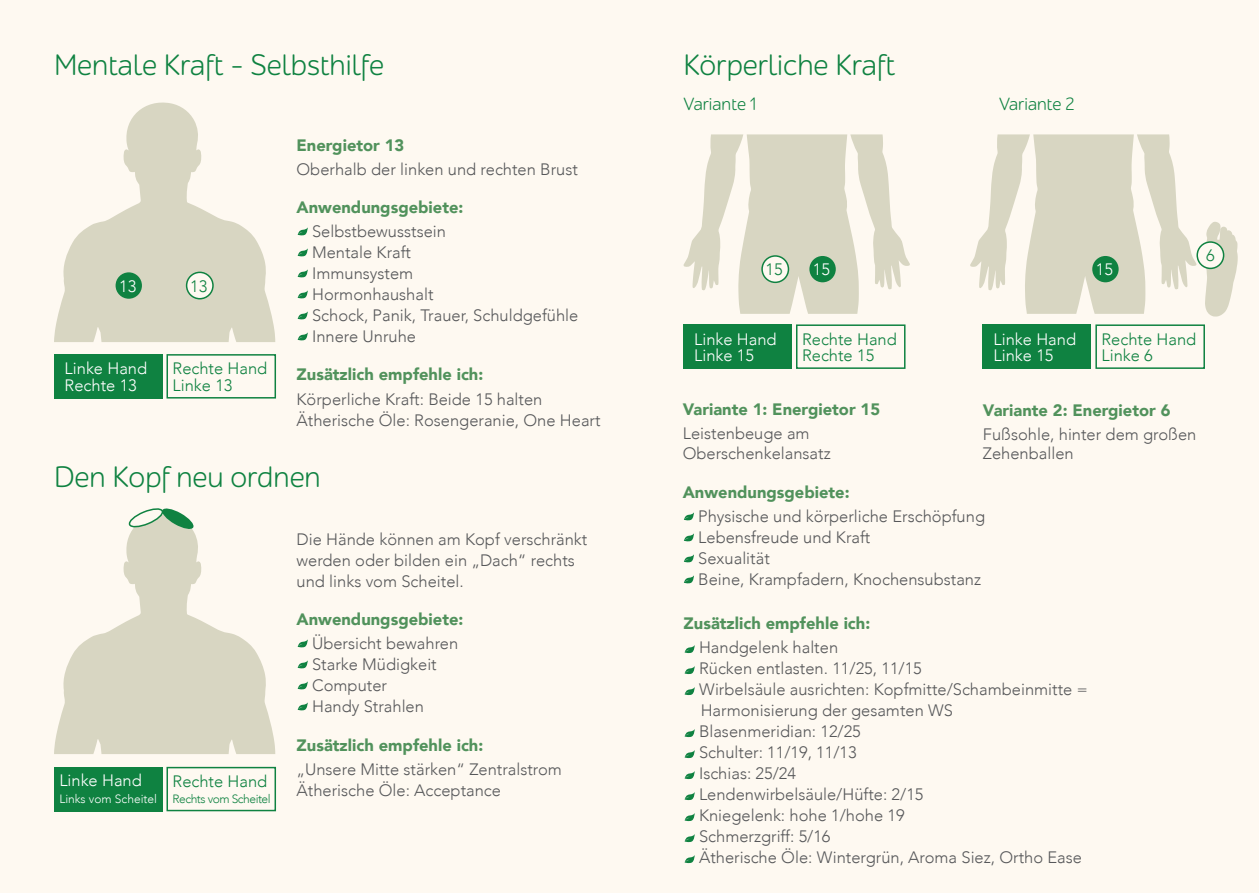
<style>
.page{position:relative;width:1259px;height:893px;background:#fef9f1}
.page>*{position:absolute;margin:0;border:0;box-sizing:border-box;transform-origin:0 0}
.t1{font:30px "ALS Schlangesans";color:#0f8241}
.t2{font:18px "ALS Schlangesans";color:#0f8241}
.t3{font:300 16.5px/21px "Avenir";color:#57585a}
.t4{font:900 16.5px "Avenir";color:#51925c}
.t5{font:300 16.5px/16.5px "Avenir";color:#0f8241}
.t6{font:300 16.5px/16.5px "Avenir";color:#fff}
.t7{font:300 12px "Avenir";letter-spacing:-.04em;color:#0f8241}
.t8{font:300 12px "Avenir";color:#fff}
</style>
<div class="page">
<svg style="left:54px;top:102px;width:221px;height:240px;fill:#d8d6c2"></svg>
<div style="left:116px;top:272px;width:26px;height:27px;background:#0f8241;border-radius:50%"></div>
<div style="left:187px;top:272px;width:26px;height:27px;background:#fef9f1;border-radius:50%"></div>
<div style="left:186px;top:272px;width:28px;height:27px;border:2px solid #0f8241;border-radius:50%"></div>
<div style="left:54px;top:354px;width:108px;height:45px;background:#0f8241"></div>
<div style="left:683px;top:324px;width:108px;height:45px;background:#0f8241"></div>
<div style="left:983px;top:324px;width:108px;height:45px;background:#0f8241"></div>
<div style="left:166px;top:354px;width:110px;height:45px;background:#fef9f1;border:2px solid #0f8241"></div>
<div style="left:796px;top:324px;width:109px;height:45px;background:#fef9f1;border:2px solid #0f8241"></div>
<div style="left:1095px;top:324px;width:110px;height:45px;background:#fef9f1;border:2px solid #0f8241"></div>
<div style="left:166px;top:767px;width:110px;height:44px;background:#fef9f1;border:2px solid #0f8241"></div>
<svg style="left:297px;top:227px;width:11px;height:9px"></svg>
<svg style="left:297px;top:248px;width:11px;height:9px"></svg>
<svg style="left:297px;top:269px;width:11px;height:9px"></svg>
<svg style="left:297px;top:290px;width:11px;height:9px"></svg>
<svg style="left:297px;top:311px;width:11px;height:9px"></svg>
<svg style="left:297px;top:332px;width:11px;height:9px"></svg>
<svg style="left:684px;top:512px;width:10px;height:9px"></svg>
<svg style="left:684px;top:533px;width:10px;height:9px"></svg>
<svg style="left:684px;top:554px;width:10px;height:9px"></svg>
<svg style="left:684px;top:575px;width:10px;height:9px"></svg>
<svg style="left:54px;top:530px;width:221px;height:224px;fill:#d8d6c2"></svg>
<div style="left:54px;top:767px;width:108px;height:44px;background:#0f8241"></div>
<svg style="left:297px;top:639px;width:11px;height:9px"></svg>
<svg style="left:297px;top:660px;width:11px;height:9px"></svg>
<svg style="left:297px;top:681px;width:11px;height:9px"></svg>
<svg style="left:297px;top:702px;width:11px;height:9px"></svg>
<svg style="left:684px;top:645px;width:11px;height:9px"></svg>
<svg style="left:684px;top:666px;width:11px;height:9px"></svg>
<svg style="left:684px;top:687px;width:11px;height:9px"></svg>
<svg style="left:684px;top:729px;width:11px;height:9px"></svg>
<svg style="left:684px;top:750px;width:11px;height:9px"></svg>
<svg style="left:684px;top:771px;width:11px;height:9px"></svg>
<svg style="left:684px;top:792px;width:11px;height:9px"></svg>
<svg style="left:684px;top:813px;width:11px;height:9px"></svg>
<svg style="left:684px;top:834px;width:11px;height:9px"></svg>
<svg style="left:684px;top:855px;width:11px;height:9px"></svg>
<svg style="left:128px;top:508px;width:66px;height:22px"></svg>
<svg style="left:683px;top:134px;width:227px;height:180px"></svg>
<svg style="left:970px;top:134px;width:226px;height:180px"></svg>
<div style="left:809px;top:256px;width:27px;height:26px;background:#0f8241;border-radius:50%"></div>
<div style="left:1092px;top:256px;width:26px;height:26px;background:#0f8241;border-radius:50%"></div>
<div style="left:762px;top:256px;width:26px;height:26px;background:#fef9f1;border-radius:50%"></div>
<div style="left:761px;top:255px;width:28px;height:28px;border:2px solid #0f8241;border-radius:50%"></div>
<svg style="left:1205px;top:222px;width:32px;height:95px"></svg>
<div style="left:1197px;top:242px;width:26px;height:26px;background:#fef9f1;border-radius:50%"></div>
<div style="left:1196px;top:241px;width:28px;height:28px;border:2px solid #0f8241;border-radius:50%"></div>
<h1 class="t1" style="left:54px;top:48px;width:332px">Mentale Kraft - Selbsthilfe</h1>
<h1 class="t1" style="left:683px;top:48px;width:213px">Körperliche Kraft</h1>
<p class="t2" style="left:683px;top:94px;width:74px">Variante 1</p>
<p class="t2" style="left:999px;top:94px;width:77px">Variante 2</p>
<p class="t6" style="left:119px;top:278px;width:19px">13</p>
<p class="t5" style="left:190px;top:278px;width:19px">13</p>
<p class="t6" style="left:65px;top:360px;width:84px">Linke Hand<br>Rechte 13</p>
<p class="t5" style="left:173px;top:360px;width:96px">Rechte Hand<br>Linke 13</p>
<p class="t4" style="left:296px;top:131px;width:109px">Energietor 13</p>
<p class="t3" style="left:296px;top:159px;width:283px">Oberhalb der linken und rechten Brust</p>
<p class="t4" style="left:296px;top:193px;width:168px">Anwendungsgebiete:</p>
<p class="t3" style="left:312px;top:221px;width:268px">Selbstbewusstsein<br>Mentale Kraft<br>Immunsystem<br>Hormonhaushalt<br>Schock, Panik, Trauer, Schuldgefühle<br>Innere Unruhe</p>
<p class="t4" style="left:296px;top:361px;width:188px">Zusätzlich empfehle ich:</p>
<p class="t3" style="left:296px;top:388px;width:305px">Körperliche Kraft: Beide 15 halten<br>Ätherische Öle: Rosengeranie, One Heart</p>
<h1 class="t1" style="left:54px;top:460px;width:268px">Den Kopf neu ordnen</h1>
<p class="t6" style="left:59px;top:772px;width:84px">Linke Hand</p>
<p class="t8" style="left:59px;top:791px;width:99px">Links vom Scheitel</p>
<p class="t5" style="left:173px;top:773px;width:96px">Rechte Hand</p>
<p class="t7" style="left:173px;top:792px;width:100px">Rechts vom Scheitel</p>
<p class="t3" style="left:296px;top:529px;width:292px">Die Hände können am Kopf verschränkt werden oder bilden ein „Dach“ rechts und links vom Scheitel.</p>
<p class="t4" style="left:296px;top:605px;width:168px">Anwendungsgebiete:</p>
<p class="t3" style="left:312px;top:633px;width:148px">Übersicht bewahren<br>Starke Müdigkeit<br>Computer<br>Handy Strahlen</p>
<p class="t4" style="left:296px;top:731px;width:188px">Zusätzlich empfehle ich:</p>
<p class="t3" style="left:296px;top:759px;width:267px">„Unsere Mitte stärken“ Zentralstrom<br>Ätherische Öle: Acceptance</p>
<p class="t5" style="left:765px;top:261px;width:19px">15</p>
<p class="t6" style="left:813px;top:261px;width:19px">15</p>
<p class="t6" style="left:1095px;top:261px;width:19px">15</p>
<p class="t5" style="left:1206px;top:247px;width:10px">6</p>
<p class="t6" style="left:694px;top:331px;width:84px">Linke Hand<br>Linke 15</p>
<p class="t6" style="left:993px;top:331px;width:84px">Linke Hand<br>Linke 15</p>
<p class="t5" style="left:802px;top:331px;width:96px">Rechte Hand<br>Rechte 15</p>
<p class="t5" style="left:1101px;top:331px;width:96px">Rechte Hand<br>Linke 6</p>
<p class="t4" style="left:683px;top:395px;width:199px">Variante 1: Energietor 15</p>
<p class="t3" style="left:683px;top:424px;width:149px;line-height:19.5px">Leistenbeuge am<br>Oberschenkelansatz</p>
<p class="t4" style="left:983px;top:396px;width:189px">Variante 2: Energietor 6</p>
<p class="t3" style="left:983px;top:424px;width:215px;line-height:19.5px">Fußsohle, hinter dem großen<br>Zehenballen</p>
<p class="t4" style="left:683px;top:478px;width:168px">Anwendungsgebiete:</p>
<p class="t3" style="left:698px;top:506px;width:288px">Physische und körperliche Erschöpfung<br>Lebensfreude und Kraft<br>Sexualität<br>Beine, Krampfadern, Knochensubstanz</p>
<p class="t4" style="left:683px;top:609px;width:188px">Zusätzlich empfehle ich:</p>
<p class="t3" style="left:699px;top:637px;width:390px">Handgelenk halten<br>Rücken entlasten. 11/25, 11/15<br>Wirbelsäule ausrichten: Kopfmitte/Schambeinmitte =<br>Harmonisierung der gesamten WS<br>Blasenmeridian: 12/25<br>Schulter: 11/19, 11/13<br>Ischias: 25/24<br>Lendenwirbelsäule/Hüfte: 2/15<br>Kniegelenk: hohe 1/hohe 19<br>Schmerzgriff: 5/16<br>Ätherische Öle: Wintergrün, Aroma Siez, Ortho Ease</p>
</div>
